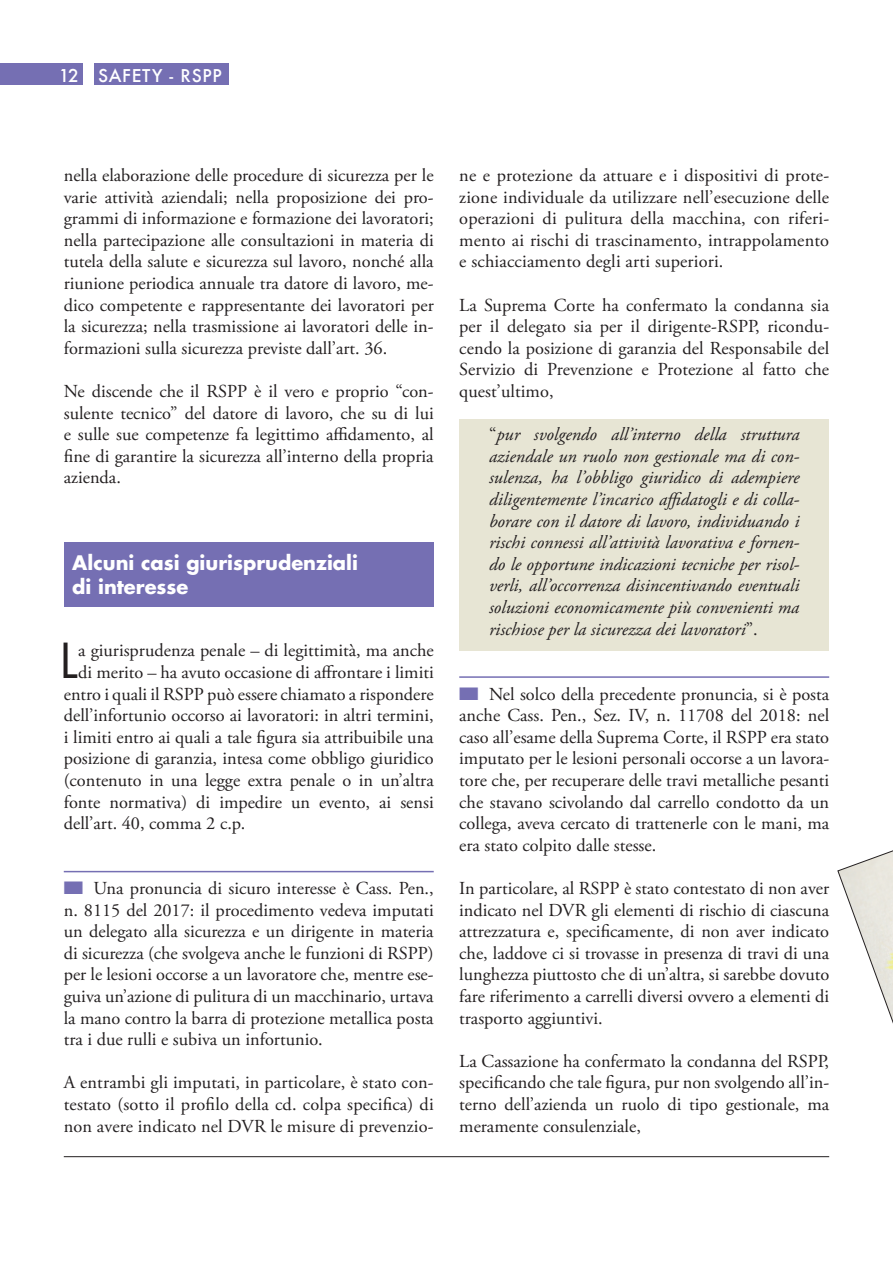
<style>
.page{position:relative;width:893px;height:1263px;background:#fff}
.page>*{position:absolute;margin:0;border:0;box-sizing:border-box;transform-origin:0 0}
.t1{font:46.95px "Futura Std";color:#231f20}
.t2{font:700 19.5px/24px "Futura Std";color:#fff}
.t3{font:18.3px/21.6px "Adobe Garamond Pro";color:#231f20;text-align:justify}
.t4{font:italic 18.3px/21.6px "Adobe Garamond Pro";color:#231f20;text-align:justify}
.t5{font:500 17.25px "Futura";letter-spacing:.04em;color:#fff}
.s1{font-style:normal}
</style>
<div class="page">
<hr style="left:64px;top:1156px;width:765px;height:1px;background:#231f20">
<div style="left:64px;top:542px;width:370px;height:65px;background:#756fb3"></div>
<svg style="left:837px;top:850px;width:56px;height:174px"></svg>
<div style="left:0;top:64px;width:83px;height:21px;background:#756fb3"></div>
<div style="left:94px;top:64px;width:134px;height:21px;background:#756fb3"></div>
<div style="left:459px;top:419px;width:370px;height:231px;background:#e7e5d4"></div>
<hr style="left:64px;top:871px;width:370px;height:1px;background:#756fb3">
<hr style="left:459px;top:676px;width:370px;height:2px;background:#756fb3">
<p class="t5" style="left:59px;top:63px;width:165px">12 SAFETY - RSPP</p>
<p class="t3" style="left:64px;top:165px;width:371px">nella elaborazione delle procedure di sicurezza per le varie attività aziendali; nella proposizione dei pro&shy;grammi di informazione e formazione dei lavoratori; nella partecipazione alle consultazioni in materia di tutela della salute e sicurezza sul lavoro, nonché alla riunione periodica annuale tra datore di lavoro, me&shy;dico competente e rappresentante dei lavoratori per la sicurezza; nella trasmissione ai lavoratori delle in&shy;formazioni sulla sicurezza previste dall’art. 36.</p>
<p class="t3" style="left:64px;top:381px;width:371px">Ne discende che il RSPP è il vero e proprio “con&shy;sulente tecnico” del datore di lavoro, che su di lui e sulle sue competenze fa legittimo affidamento, al fine di garantire la sicurezza all’interno della propria azienda.</p>
<p class="t2" style="left:72px;top:550px;width:287px">Alcuni casi giurisprudenziali di interesse</p>
<h1 class="t1" style="left:60px;top:631px;width:19px">L</h1>
<p class="t3" style="left:78px;top:640px;width:357px">a giurisprudenza penale – di legittimità, ma anche</p>
<p class="t3" style="left:78px;top:662px;width:357px">di merito – ha avuto occasione di affrontare i limiti</p>
<p class="t3" style="left:64px;top:683px;width:371px">entro i quali il RSPP può essere chiamato a rispondere</p>
<p class="t3" style="left:64px;top:705px;width:371px">dell’infortunio occorso ai lavoratori: in altri termini,</p>
<p class="t3" style="left:64px;top:727px;width:371px">i limiti entro ai quali a tale figura sia attribuibile una</p>
<p class="t3" style="left:64px;top:748px;width:371px">posizione di garanzia, intesa come obbligo giuridico</p>
<p class="t3" style="left:64px;top:770px;width:371px">(contenuto in una legge extra penale o in un’altra</p>
<p class="t3" style="left:64px;top:791px;width:371px">fonte normativa) di impedire un evento, ai sensi</p>
<p class="t3" style="left:64px;top:813px;width:183px">dell’art. 40, comma 2 c.p.</p>
<p class="t3" style="left:64px;top:878px;width:371px;text-indent:30px">Una pronuncia di sicuro interesse è Cass. Pen., n. 8115 del 2017: il procedimento vedeva imputati un delegato alla sicurezza e un dirigente in materia di sicurezza (che svolgeva anche le funzioni di RSPP) per le lesioni occorse a un lavoratore che, mentre ese&shy;guiva un’azione di pulitura di un macchinario, urtava la mano contro la barra di protezione metallica posta tra i due rulli e subiva un infortunio.</p>
<p class="t3" style="left:64px;top:1072px;width:371px">A entrambi gli imputati, in particolare, è stato con&shy;testato (sotto il profilo della cd. colpa specifica) di non avere indicato nel DVR le misure di prevenzio-</p>
<p class="t3" style="left:459px;top:165px;width:371px">ne e protezione da attuare e i dispositivi di prote&shy;zione individuale da utilizzare nell’esecuzione delle operazioni di pulitura della macchina, con riferi&shy;mento ai rischi di trascinamento, intrappolamento e schiacciamento degli arti superiori.</p>
<p class="t3" style="left:459px;top:295px;width:371px">La Suprema Corte ha confermato la condanna sia per il delegato sia per il dirigente-RSPP, ricondu&shy;cendo la posizione di garanzia del Responsabile del Servizio di Prevenzione e Protezione al fatto che quest’ultimo,</p>
<p class="t4" style="left:489px;top:424px;width:312px"><span class="s1">“</span>pur svolgendo all’interno della struttura aziendale un ruolo non gestionale ma di con&shy;sulenza, ha l’obbligo giuridico di adempiere diligentemente l’incarico affidatogli e di colla&shy;borare con il datore di lavoro, individuando i rischi connessi all’attività lavorativa e fornen&shy;do le opportune indicazioni tecniche per risol&shy;verli, all’occorrenza disincentivando eventuali soluzioni economicamente più convenienti ma rischiose per la sicurezza dei lavoratori<span class="s1">”.</span></p>
<p class="t3" style="left:459px;top:683px;width:371px;text-indent:30px">Nel solco della precedente pronuncia, si è posta anche Cass. Pen., Sez. IV, n. 11708 del 2018: nel caso all’esame della Suprema Corte, il RSPP era stato imputato per le lesioni personali occorse a un lavora&shy;tore che, per recuperare delle travi metalliche pesanti che stavano scivolando dal carrello condotto da un collega, aveva cercato di trattenerle con le mani, ma era stato colpito dalle stesse.</p>
<p class="t3" style="left:459px;top:878px;width:371px">In particolare, al RSPP è stato contestato di non aver indicato nel DVR gli elementi di rischio di ciascuna attrezzatura e, specificamente, di non aver indicato che, laddove ci si trovasse in presenza di travi di una lunghezza piuttosto che di un’altra, si sarebbe dovuto fare riferimento a carrelli diversi ovvero a elementi di trasporto aggiuntivi.</p>
<p class="t3" style="left:459px;top:1051px;width:371px">La Cassazione ha confermato la condanna del RSPP, specificando che tale figura, pur non svolgendo all’in&shy;terno dell’azienda un ruolo di tipo gestionale, ma meramente consulenziale,</p>
</div>
